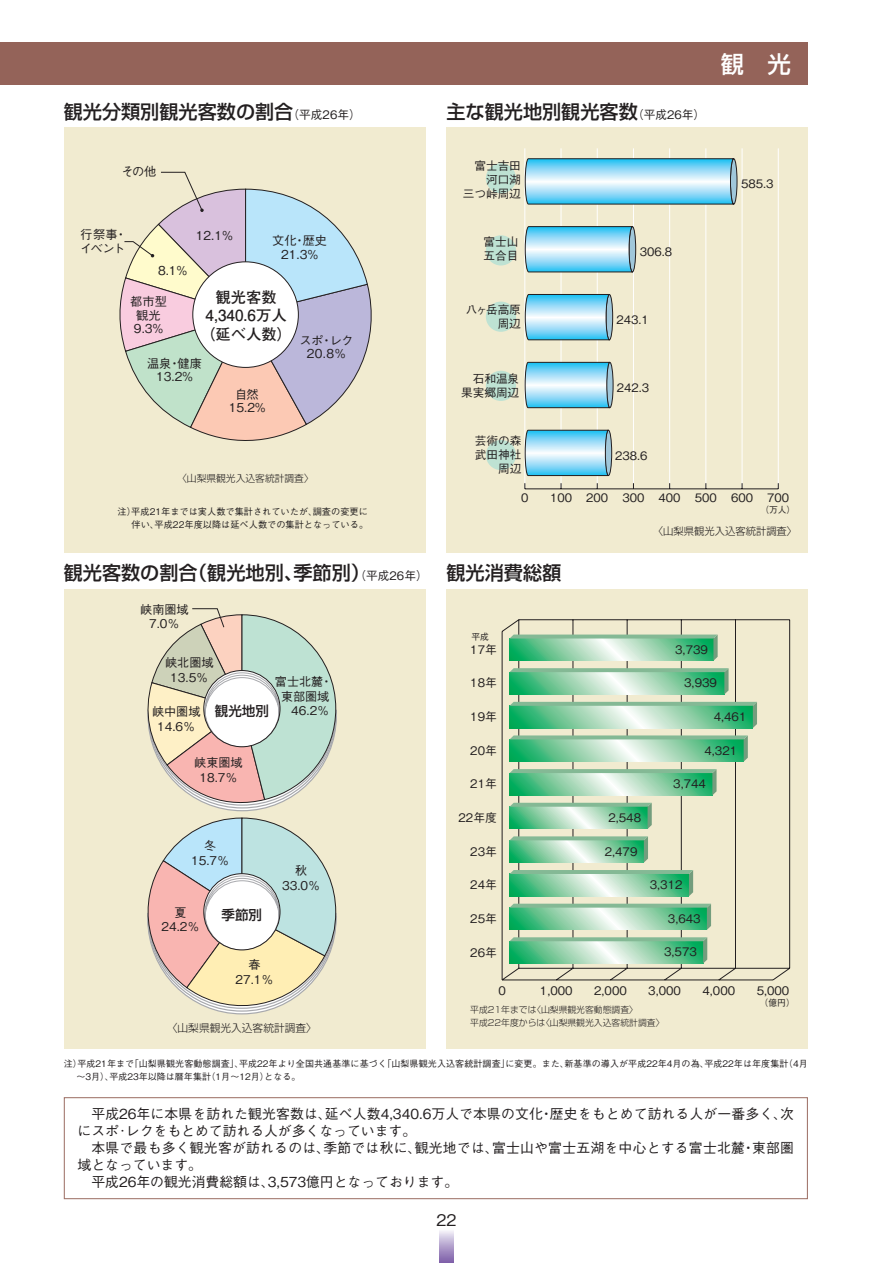
<style>
.page{position:relative;width:893px;height:1263px;background:#fff}
.page>*{position:absolute;margin:0;border:0;box-sizing:border-box;transform-origin:0 0}
.t1{font:500 23.4px "Shin Go Pro";color:#fff}
.t2{font:500 19.2px "Shin Go Pro";color:#231f20}
.t3{font:500 16.95px "Shin Go Pro";color:#fff}
.t4{font:500 15.9px "Gothic BBB Pro";color:#231f20}
.t5{font:15.3px/18.3px "Futo Go B101 Pro Bold 90 pv RKSJ H";color:#231f20;text-align:center}
.t6{font:500 13.8px "Gothic BBB Pro";letter-spacing:.01em;color:#231f20}
.t7{font:13.5px "Shin Go Pro Medium 90 pv RKSJ H";color:#231f20}
.t8{font:12.3px/13.5px "Gothic BBB Pro Medium 90 pv RKSJ H";color:#231f20;text-align:center}
.t9{font:12.15px/14.5px "Gothic BBB Pro Medium 90 pv RKSJ H";color:#231f20;text-align:center}
.t10{font:11.7px/14px "Gothic BBB Pro Medium 90 pv RKSJ H";color:#231f20;text-align:right}
.t11{font:10.65px "Shin Go Pro Light 90 pv RKSJ H";color:#231f20}
.t12{font:10.35px "Shin Go Pro Light 90 pv RKSJ H";color:#231f20}
.t13{font:9.75px "Shin Go Pro Light 90 pv RKSJ H";color:#231f20}
.t14{font:9.15px/13.2px "Gothic BBB Pro Medium 90 pv RKSJ H";color:#231f20;text-align:right}
.t15{font:500 9px/12.8px "Gothic BBB Pro";letter-spacing:.01em;color:#231f20}
.t16{font:8.85px/12.5px "Shin Go Pro Light 90 pv RKSJ H";color:#231f20}
.t17{font:8.85px "Gothic BBB Pro Medium 90 pv RKSJ H";color:#231f20}
.t18{font:8.7px "Gothic BBB Pro Medium 90 pv RKSJ H";color:#231f20}
.s1{font-family:"Gothic BBB Pro";font-size:11.7px}
</style>
<div class="page">
<svg style="left:439px;top:1231px;width:15px;height:32px"></svg>
<div style="left:64px;top:589px;width:361px;height:459px;background:#f1ebd0"></div>
<div style="left:64px;top:128px;width:361px;height:425px;background:#f1ebd0"></div>
<div style="left:446px;top:128px;width:362px;height:425px;background:#f1ebd0"></div>
<div style="left:0;top:43px;width:808px;height:42px;background:#946359"></div>
<div style="left:64px;top:1097px;width:744px;height:102px;border:1px solid #a0746a"></div>
<svg style="left:147px;top:608px;width:190px;height:407px"></svg>
<div style="left:446px;top:589px;width:362px;height:459px;background:#f1ebd0"></div>
<svg style="left:501px;top:619px;width:289px;height:361px"></svg>
<svg style="left:509px;top:634px;width:209px;height:27px;background:#87cca4"></svg>
<svg style="left:509px;top:668px;width:220px;height:26px;background:#86cba3"></svg>
<svg style="left:509px;top:702px;width:248px;height:26px;background:#83cba2"></svg>
<svg style="left:509px;top:735px;width:239px;height:27px;background:#85cba3"></svg>
<svg style="left:509px;top:769px;width:208px;height:26px;background:#86cba3"></svg>
<svg style="left:509px;top:803px;width:143px;height:26px;background:#8acca6"></svg>
<svg style="left:509px;top:836px;width:139px;height:26px;background:#8bcda6"></svg>
<svg style="left:509px;top:870px;width:184px;height:26px;background:#86cca4"></svg>
<svg style="left:509px;top:904px;width:202px;height:26px;background:#85cca4"></svg>
<svg style="left:509px;top:937px;width:198px;height:26px;background:#87cca4"></svg>
<svg style="left:119px;top:171px;width:253px;height:270px"></svg>
<div style="left:193px;top:262px;width:105px;height:105px;background:#fff;border-radius:50%"></div>
<hr style="left:525px;top:148px;width:1px;height:341px;background:#fff">
<hr style="left:561px;top:148px;width:1px;height:341px;background:#fff">
<hr style="left:597px;top:148px;width:1px;height:341px;background:#fff">
<hr style="left:633px;top:148px;width:1px;height:341px;background:#fff">
<hr style="left:669px;top:148px;width:1px;height:341px;background:#fff">
<hr style="left:706px;top:148px;width:1px;height:341px;background:#fff">
<hr style="left:742px;top:148px;width:1px;height:341px;background:#fff">
<hr style="left:778px;top:148px;width:1px;height:341px;background:#fff">
<div style="left:486px;top:163px;width:30px;height:30px;background:#bee2d3;border-radius:50%"></div>
<div style="left:486px;top:235px;width:30px;height:30px;background:#bee2d3;border-radius:50%"></div>
<div style="left:486px;top:302px;width:30px;height:30px;background:#bee2d3;border-radius:50%"></div>
<div style="left:486px;top:371px;width:30px;height:30px;background:#bee2d3;border-radius:50%"></div>
<div style="left:486px;top:440px;width:30px;height:30px;background:#bee2d3;border-radius:50%"></div>
<div style="left:730px;top:159px;width:7px;height:45px;background:#a0c7da;border-radius:50%"></div>
<div style="left:730px;top:159px;width:7px;height:45px;border:1px solid #231f20;border-radius:50%"></div>
<svg style="left:525px;top:158px;width:209px;height:46px;background:#92d5ee"></svg>
<svg style="left:629px;top:227px;width:7px;height:45px"></svg>
<div style="left:629px;top:226px;width:7px;height:46px;border:1px solid #231f20;border-radius:50%"></div>
<svg style="left:525px;top:226px;width:108px;height:46px;background:#92d3ec"></svg>
<svg style="left:606px;top:294px;width:7px;height:46px"></svg>
<div style="left:606px;top:294px;width:7px;height:46px;border:1px solid #231f20;border-radius:50%"></div>
<svg style="left:525px;top:294px;width:85px;height:46px;background:#91d1ea"></svg>
<div style="left:606px;top:362px;width:7px;height:46px;background:#a0c7da;border-radius:50%"></div>
<div style="left:606px;top:362px;width:7px;height:46px;border:1px solid #231f20;border-radius:50%"></div>
<svg style="left:525px;top:362px;width:85px;height:46px;background:#91d1ea"></svg>
<div style="left:605px;top:430px;width:7px;height:46px;background:#a0c7da;border-radius:50%"></div>
<div style="left:605px;top:430px;width:7px;height:46px;border:1px solid #231f20;border-radius:50%"></div>
<svg style="left:525px;top:430px;width:84px;height:46px;background:#91d1ea"></svg>
<hr style="left:525px;top:489px;width:253px;height:1px;background:#231f20">
<p class="t2" style="left:64px;top:96px;width:298px">観光分類別観光客数の割合<span class="s1">（平成26年）</span></p>
<p class="t2" style="left:446px;top:96px;width:260px">主な観光地別観光客数<span class="s1">（平成26年）</span></p>
<p class="t8" style="left:122px;top:163px;width:36px">その他</p>
<p class="t8" style="left:80px;top:226px;width:48px;text-align:left">行祭事・イベント</p>
<p class="t8" style="left:158px;top:262px;width:32px">8.1％</p>
<p class="t8" style="left:196px;top:227px;width:39px">12.1％</p>
<p class="t8" style="left:272px;top:232px;width:57px">文化・歴史<br>21.3％</p>
<p class="t8" style="left:130px;top:293px;width:38px">都市型観光<br>9.3％</p>
<p class="t5" style="left:200px;top:286px;width:93px">観光客数<br>4,340.6万人（延べ人数）</p>
<p class="t8" style="left:147px;top:355px;width:57px">温泉・健康<br>13.2％</p>
<p class="t8" style="left:229px;top:386px;width:39px">自然<br>15.2％</p>
<p class="t8" style="left:300px;top:332px;width:55px">スポ・レク<br>20.8％</p>
<p class="t13" style="left:177px;top:470px;width:138px">〈山梨県観光入込客統計調査〉</p>
<p class="t10" style="left:463px;top:157px;width:60px">富士吉田河口湖<br>三つ峠周辺</p>
<p class="t10" style="left:483px;top:234px;width:36px;text-align:left">富士山五合目</p>
<p class="t10" style="left:466px;top:301px;width:56px">八ヶ岳高原周辺</p>
<p class="t10" style="left:461px;top:370px;width:60px">石和温泉果実郷周辺</p>
<p class="t10" style="left:475px;top:432px;width:48px">芸術の森武田神社周辺</p>
<p class="t10" style="left:640px;top:243px;width:34px">306.8</p>
<p class="t10" style="left:616px;top:311px;width:34px">243.1</p>
<p class="t10" style="left:617px;top:379px;width:34px">242.3</p>
<p class="t10" style="left:615px;top:447px;width:34px">238.6</p>
<p class="t1" style="left:721px;top:45px;width:72px">観　光</p>
<p class="t3" style="left:763px;top:49px;width:36px">分類</p>
<p class="t10" style="left:741px;top:175px;width:34px">585.3</p>
<p class="t14" style="left:118px;top:504px;width:252px">注）平成21年までは実人数で集計されていたが、調査の変更に伴い、平成22年度以降は延べ人数での集計となっている。</p>
<p class="t2" style="left:64px;top:557px;width:365px">観光客数の割合（観光地別、季節別）<span class="s1">（平成26年）</span></p>
<p class="t9" style="left:140px;top:600px;width:50px">峡南圏域<br>7.0％</p>
<p class="t9" style="left:165px;top:654px;width:50px">峡北圏域<br>13.5％</p>
<p class="t9" style="left:275px;top:673px;width:59px">富士北麓・東部圏域</p>
<p class="t7" style="left:215px;top:700px;width:56px">観光地別</p>
<p class="t9" style="left:291px;top:702px;width:40px">46.2％</p>
<p class="t9" style="left:152px;top:703px;width:50px">峡中圏域<br>14.6％</p>
<p class="t9" style="left:194px;top:754px;width:50px">峡東圏域<br>18.7％</p>
<p class="t9" style="left:191px;top:836px;width:40px">冬<br>15.7％</p>
<p class="t9" style="left:161px;top:903px;width:40px">夏<br>24.2％</p>
<p class="t7" style="left:222px;top:903px;width:42px">季節別</p>
<p class="t9" style="left:282px;top:861px;width:40px">秋<br>33.0％</p>
<p class="t9" style="left:235px;top:956px;width:40px">春<br>27.1％</p>
<p class="t11" style="left:167px;top:1019px;width:152px">〈山梨県観光入込客統計調査〉</p>
<p class="t10" style="left:521px;top:490px;width:9px">0</p>
<p class="t10" style="left:550px;top:490px;width:241px">100 200 300 400 500 600 700</p>
<p class="t2" style="left:446px;top:557px;width:116px">観光消費総額</p>
<p class="t17" style="left:471px;top:630px;width:19px">平成</p>
<p class="t10" style="left:470px;top:674px;width:28px">18年</p>
<p class="t10" style="left:470px;top:708px;width:28px">19年</p>
<p class="t10" style="left:470px;top:742px;width:28px">20年</p>
<p class="t10" style="left:470px;top:775px;width:28px">21年</p>
<p class="t10" style="left:458px;top:809px;width:40px">22年度</p>
<p class="t10" style="left:470px;top:843px;width:28px">23年</p>
<p class="t10" style="left:470px;top:876px;width:28px">24年</p>
<p class="t10" style="left:470px;top:910px;width:28px">25年</p>
<p class="t10" style="left:470px;top:944px;width:28px">26年</p>
<p class="t10" style="left:470px;top:641px;width:28px">17年</p>
<p class="t18" style="left:760px;top:503px;width:36px">（万人）</p>
<p class="t12" style="left:653px;top:522px;width:146px">〈山梨県観光入込客統計調査〉</p>
<p class="t10" style="left:608px;top:809px;width:34px">2,548</p>
<p class="t10" style="left:605px;top:843px;width:34px">2,479</p>
<p class="t10" style="left:675px;top:641px;width:34px">3,739</p>
<p class="t10" style="left:684px;top:674px;width:34px">3,939</p>
<p class="t10" style="left:714px;top:708px;width:34px">4,461</p>
<p class="t10" style="left:704px;top:742px;width:34px">4,321</p>
<p class="t10" style="left:673px;top:775px;width:34px">3,744</p>
<p class="t10" style="left:650px;top:876px;width:34px">3,312</p>
<p class="t10" style="left:668px;top:910px;width:34px">3,643</p>
<p class="t10" style="left:664px;top:944px;width:34px">3,573</p>
<p class="t10" style="left:498px;top:982px;width:9px">0</p>
<p class="t10" style="left:540px;top:982px;width:34px">1,000</p>
<p class="t10" style="left:594px;top:982px;width:34px">2,000</p>
<p class="t10" style="left:648px;top:982px;width:34px">3,000</p>
<p class="t10" style="left:702px;top:982px;width:34px">4,000</p>
<p class="t10" style="left:757px;top:982px;width:34px">5,000</p>
<p class="t16" style="left:470px;top:1002px;width:196px">平成21年までは〈山梨県観光客動態調査〉<br>平成22年度からは〈山梨県観光入込客統計調査〉</p>
<p class="t17" style="left:760px;top:995px;width:37px">（億円）</p>
<p class="t15" style="left:77px;top:1056px;width:733px;text-indent:-13px">注）平成21年まで「山梨県観光客動態調査」、平成22年より全国共通基準に基づく「山梨県観光入込客統計調査」に変更。また、新基準の導入が平成22年4月の為、平成22年は年度集計（4月〜3月）、平成23年以降は暦年集計（1月〜12月）となる。</p>
<p class="t6" style="left:91px;top:1103px;width:704px">平成26年に本県を訪れた観光客数は、延べ人数4,340.6万人で本県の文化・歴史をもとめて訪れる人が一番多く、次</p>
<p class="t6" style="left:78px;top:1120px;width:340px">にスポ･レクをもとめて訪れる人が多くなっています。</p>
<p class="t6" style="left:91px;top:1137px;width:704px">本県で最も多く観光客が訪れるのは、季節では秋に、観光地では、富士山や富士五湖を中心とする富士北麓・東部圏</p>
<p class="t6" style="left:78px;top:1154px;width:126px">域となっています。</p>
<p class="t6" style="left:91px;top:1171px;width:368px">平成26年の観光消費総額は、3,573億円となっております。</p>
<p class="t4" style="left:436px;top:1207px;width:22px">22</p>
</div>
